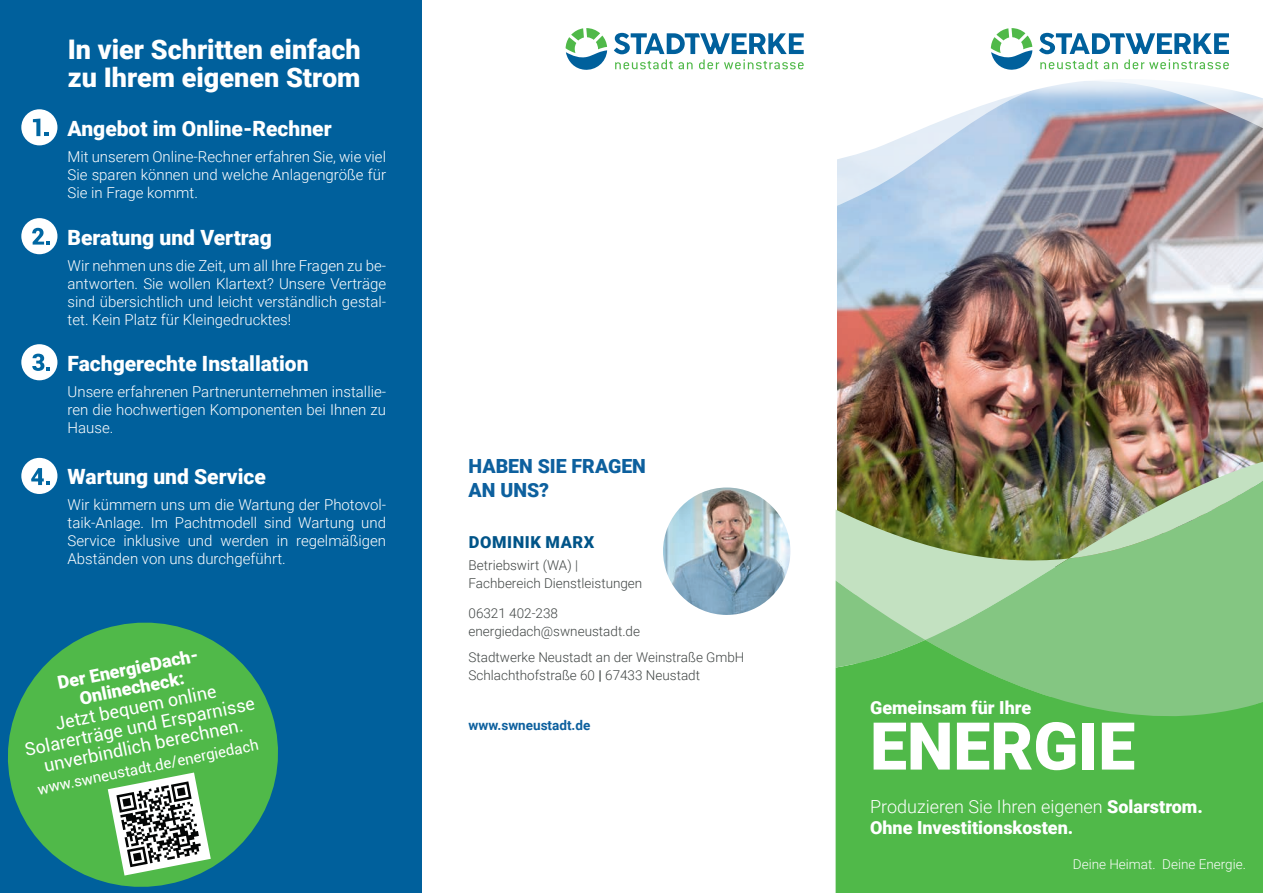
<style>
.page{position:relative;width:1263px;height:893px;background:#fff}
.page>*{position:absolute;margin:0;border:0;box-sizing:border-box;transform-origin:0 0}
.t1{font:900 66px "Roboto";color:#fff}
.t2{font:900 27px/28.5px "Roboto";color:#fff}
.t3{font:900 21px "Roboto";color:#fff}
.t4{font:900 19.5px/24px "Roboto";color:#0d609e}
.t5{font:900 18px/21.6px "Roboto";color:#fff}
.t6{font:18px/19.5px "Roboto";color:#fff;text-align:center}
.t7{font:900 16.5px "Roboto";letter-spacing:.035em;color:#005488}
.t8{font:300 15px/18px "Roboto";color:#fff;text-align:justify}
.t9{font:15px "Roboto";color:#fff}
.t10{font:300 13.5px/18px "Roboto";color:#414645}
.t11{font:300 13.5px "Roboto";color:#fdfdfd}
.t12{font:700 13.5px "Roboto";color:#0d609e}
.s1{font-weight:700}
.s2{font-weight:300}
</style>
<div class="page">
<img style="left:838px;top:229px;width:425px;height:222px">
<svg style="left:837px;top:170px;width:426px;height:59px;background:#a5a5b3"></svg>
<svg style="left:775px;top:69px;width:488px;height:101px"></svg>
<svg style="left:614px;top:33px;width:190px;height:36px"></svg>
<svg style="left:566px;top:28px;width:41px;height:42px"></svg>
<div style="left:954px;top:0;width:309px;height:106px;background:#fff;opacity:.77"></div>
<svg style="left:1039px;top:33px;width:190px;height:36px"></svg>
<svg style="left:991px;top:28px;width:41px;height:43px"></svg>
<div style="left:0;top:0;width:421px;height:893px;background:#00609c"></div>
<svg style="left:836px;top:667px;width:427px;height:226px;background:#55ba4f"></svg>
<img style="left:836px;top:451px;width:427px;height:216px">
<img style="left:663px;top:487px;width:127px;height:128px;border-radius:64px">
<svg style="left:8px;top:622px;width:270px;height:265px;fill:#50b949"></svg>
<svg style="left:108px;top:772px;width:103px;height:103px;background:#8eab8d"></svg>
<div style="left:21px;top:218px;width:36px;height:36px;background:#fff;border-radius:50%"></div>
<svg style="left:32px;top:228px;width:18px;height:17px"></svg>
<div style="left:21px;top:344px;width:36px;height:36px;background:#fff;border-radius:50%"></div>
<svg style="left:32px;top:354px;width:18px;height:17px"></svg>
<div style="left:21px;top:458px;width:36px;height:36px;background:#fff;border-radius:50%"></div>
<svg style="left:31px;top:468px;width:19px;height:17px"></svg>
<div style="left:21px;top:109px;width:36px;height:36px;background:#fff;border-radius:50%"></div>
<svg style="left:33px;top:119px;width:16px;height:17px"></svg>
<h2 class="t2" style="left:68px;top:34px;width:294px">In vier Schritten einfach zu Ihrem eigenen Strom</h2>
<h3 class="t3" style="left:68px;top:113px;width:266px">Angebot im Online-Rechner</h3>
<p class="t8" style="left:68px;top:147px;width:320px">Mit unserem Online-Rechner erfahren Sie, wie viel Sie sparen können und welche Anlagengröße für Sie in Frage kommt.</p>
<h3 class="t3" style="left:68px;top:222px;width:206px">Beratung und Vertrag</h3>
<p class="t8" style="left:68px;top:256px;width:320px">Wir nehmen uns die Zeit, um all Ihre Fragen zu be&shy;antworten. Sie wollen Klartext? Unsere Verträge sind übersichtlich und leicht verständlich gestal&shy;tet. Kein Platz für Kleingedrucktes!</p>
<h3 class="t3" style="left:68px;top:348px;width:242px">Fachgerechte Installation</h3>
<p class="t8" style="left:68px;top:382px;width:320px">Unsere erfahrenen Partnerunternehmen installie&shy;ren die hochwertigen Komponenten bei Ihnen zu Hause.</p>
<h3 class="t3" style="left:68px;top:461px;width:200px">Wartung und Service</h3>
<p class="t8" style="left:68px;top:495px;width:320px">Wir kümmern uns um die Wartung der Photovol&shy;taik-Anlage. Im Pachtmodell sind Wartung und Service inklusive und werden in regelmäßigen Abständen von uns durchgeführt.</p>
<p class="t5" style="left:56px;top:672px;width:146px;line-height:19.5px;text-align:center;rotate:-11deg">Der EnergieDach-<br>Onlinecheck:</p>
<p class="t6" style="left:19px;top:719px;width:236px;rotate:-11deg">Jetzt bequem online<br>Solarerträge und Ersparnisse unverbindlich berechnen.</p>
<p class="t9" style="left:36px;top:780px;width:227px;rotate:-12deg">www.swneustadt.de/energiedach</p>
<h3 class="t4" style="left:468px;top:453px;width:179px">HABEN SIE FRAGEN<br>AN UNS?</h3>
<p class="t7" style="left:469px;top:531px;width:127px">DOMINIK MARX</p>
<p class="t10" style="left:468px;top:556px;width:175px">Betriebswirt (WA) |<br>Fachbereich Dienstleistungen</p>
<p class="t10" style="left:468px;top:603px;width:173px">06321 402-238 energiedach@swneustadt.de</p>
<p class="t10" style="left:468px;top:648px;width:277px">Stadtwerke Neustadt an der Weinstraße GmbH<br>Schlachthofstraße 60 <span class="s1">|</span> 67433 Neustadt</p>
<p class="t12" style="left:468px;top:715px;width:123px">www.swneustadt.de</p>
<p class="t5" style="left:870px;top:696px;width:163px">Gemeinsam für Ihre</p>
<h1 class="t1" style="left:870px;top:700px;width:267px">ENERGIE</h1>
<p class="t5" style="left:870px;top:795px;width:334px"><span class="s2">Produzieren Sie Ihren eigenen</span> Solarstrom.<br>Ohne Investitionskosten.</p>
<p class="t11" style="left:1073px;top:855px;width:175px">Deine Heimat. Deine Energie.</p>
</div>
